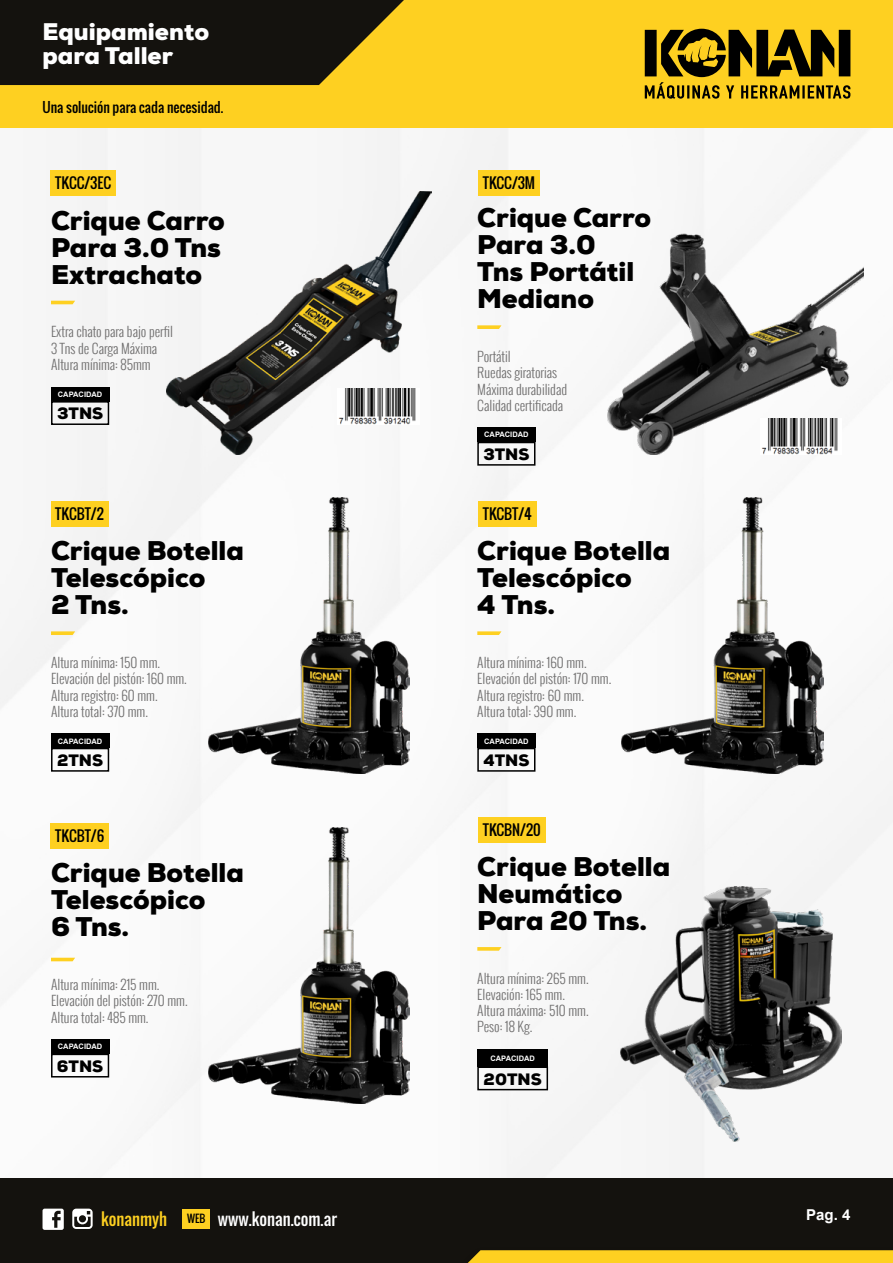
<style>
.page{position:relative;width:893px;height:1263px;background:#fff}
.page>*{position:absolute;margin:0;border:0;box-sizing:border-box;transform-origin:0 0}
.t1{font:900 27px/27px "Nexa";color:#000}
.t2{font:900 24px/24px "Nexa";color:#fff}
.t3{font:16.5px "Oswald";color:#fff}
.t4{font:900 16.5px "Nexa";color:#000}
.t5{font:700 15px "Arial";color:#fff}
.t6{font:14.25px "Oswald";color:#000}
.t7{font:300 13.5px/16.2px "Oswald";color:#706f6f}
.t8{font:13.5px "Oswald";color:#000}
.t9{font:700 7.5px "Arial";color:#fff}
.s1{color:#fed021}
.s2{font-size:10.5px;color:#000}
</style>
<div class="page">
<img style="left:0;top:128px;width:893px;height:1050px">
<div style="left:0;top:0;width:893px;height:128px;background:#fed021"></div>
<svg style="left:0;top:0;width:404px;height:85px;background:#2b250f"></svg>
<div style="left:0;top:1178px;width:893px;height:85px;background:#14120e"></div>
<svg style="left:645px;top:29px;width:205px;height:70px"></svg>
<svg style="left:468px;top:1250px;width:425px;height:13px;background:#f6c920"></svg>
<svg style="left:43px;top:1208px;width:21px;height:22px"></svg>
<svg style="left:72px;top:1208px;width:21px;height:21px"></svg>
<div style="left:182px;top:1209px;width:28px;height:20px;background:#fed021"></div>
<img style="left:166px;top:191px;width:265px;height:264px">
<div style="left:51px;top:171px;width:65px;height:25px;background:#fed021"></div>
<svg style="left:51px;top:301px;width:24px;height:3px"></svg>
<div style="left:51px;top:401px;width:58px;height:24px;border:2px solid #000"></div>
<div style="left:51px;top:387px;width:58px;height:14px;background:#000"></div>
<img style="left:608px;top:233px;width:255px;height:222px">
<div style="left:478px;top:171px;width:62px;height:25px;background:#fed021"></div>
<svg style="left:477px;top:325px;width:24px;height:4px"></svg>
<div style="left:477px;top:442px;width:58px;height:24px;border:2px solid #000"></div>
<div style="left:477px;top:428px;width:58px;height:14px;background:#000"></div>
<img style="left:208px;top:497px;width:202px;height:277px">
<div style="left:51px;top:501px;width:57px;height:26px;background:#fed021"></div>
<svg style="left:51px;top:631px;width:24px;height:4px"></svg>
<div style="left:51px;top:748px;width:58px;height:24px;border:2px solid #000"></div>
<div style="left:51px;top:734px;width:58px;height:14px;background:#000"></div>
<img style="left:622px;top:497px;width:201px;height:277px">
<div style="left:478px;top:501px;width:58px;height:26px;background:#fed021"></div>
<svg style="left:477px;top:631px;width:24px;height:4px"></svg>
<div style="left:477px;top:748px;width:58px;height:24px;border:2px solid #000"></div>
<div style="left:477px;top:734px;width:58px;height:14px;background:#000"></div>
<img style="left:208px;top:827px;width:202px;height:276px">
<div style="left:51px;top:823px;width:58px;height:26px;background:#fed021"></div>
<svg style="left:51px;top:958px;width:24px;height:3px"></svg>
<div style="left:51px;top:1054px;width:58px;height:23px;border:2px solid #000"></div>
<div style="left:51px;top:1039px;width:58px;height:15px;background:#000"></div>
<img style="left:621px;top:887px;width:220px;height:255px">
<div style="left:478px;top:817px;width:67px;height:25px;background:#fed021"></div>
<svg style="left:477px;top:947px;width:24px;height:4px"></svg>
<div style="left:477px;top:1066px;width:71px;height:24px;border:2px solid #000"></div>
<div style="left:477px;top:1049px;width:71px;height:17px;background:#000"></div>
<img style="left:338px;top:389px;width:81px;height:36px">
<img style="left:760px;top:419px;width:82px;height:36px">
<h2 class="t2" style="left:43px;top:19px;width:168px">Equipamiento para Taller</h2>
<p class="t8" style="left:43px;top:97px;width:182px">Una solución para cada necesidad.</p>
<p class="t6" style="left:55px;top:173px;width:57px">TKCC/3EC</p>
<h1 class="t1" style="left:51px;top:207px;width:175px">Crique Carro<br>Para 3.0 Tns<br>Extrachato</h1>
<p class="t7" style="left:51px;top:324px;width:123px">Extra chato para bajo perfil<br>3 Tns de Carga Máxima<br>Altura mínima: 85mm</p>
<p class="t4" style="left:57px;top:403px;width:48px">3TNS</p>
<p class="t9" style="left:58px;top:389px;width:46px">CAPACIDAD</p>
<p class="t6" style="left:55px;top:503px;width:50px">TKCBT/2</p>
<h1 class="t1" style="left:51px;top:538px;width:194px">Crique Botella<br>Telescópico<br>2 Tns.</h1>
<p class="t7" style="left:51px;top:654px;width:137px">Altura mínima: 150 mm.<br>Elevación del pistón: 160 mm.<br>Altura registro: 60 mm.<br>Altura total: 370 mm.</p>
<p class="t4" style="left:57px;top:749px;width:48px">2TNS</p>
<p class="t9" style="left:58px;top:736px;width:46px">CAPACIDAD</p>
<p class="t6" style="left:55px;top:825px;width:50px">TKCBT/6</p>
<h1 class="t1" style="left:51px;top:860px;width:194px">Crique Botella<br>Telescópico<br>6 Tns.</h1>
<p class="t7" style="left:51px;top:976px;width:138px">Altura mínima: 215 mm.<br>Elevación del pistón: 270 mm.<br>Altura total: 485 mm.</p>
<p class="t4" style="left:57px;top:1055px;width:48px">6TNS</p>
<p class="t9" style="left:58px;top:1042px;width:46px">CAPACIDAD</p>
<p class="t3" style="left:101px;top:1206px;width:237px"><span class="s1">konanmyh</span> <span class="s2">WEB</span> www.konan.com.ar</p>
<p class="t6" style="left:483px;top:173px;width:54px">TKCC/3M</p>
<h1 class="t1" style="left:477px;top:205px;width:175px">Crique Carro<br>Para 3.0<br>Tns Portátil<br>Mediano</h1>
<p class="t7" style="left:477px;top:348px;width:91px">Portátil<br>Ruedas giratorias<br>Máxima durabilidad<br>Calidad certificada</p>
<p class="t4" style="left:483px;top:443px;width:48px">3TNS</p>
<p class="t9" style="left:484px;top:430px;width:46px">CAPACIDAD</p>
<p class="t6" style="left:483px;top:503px;width:51px">TKCBT/4</p>
<h1 class="t1" style="left:477px;top:538px;width:194px">Crique Botella<br>Telescópico<br>4 Tns.</h1>
<p class="t7" style="left:477px;top:654px;width:135px">Altura mínima: 160 mm.<br>Elevación del pistón: 170 mm.<br>Altura registro: 60 mm.<br>Altura total: 390 mm.</p>
<p class="t4" style="left:483px;top:749px;width:47px">4TNS</p>
<p class="t9" style="left:484px;top:736px;width:46px">CAPACIDAD</p>
<p class="t6" style="left:483px;top:819px;width:59px">TKCBN/20</p>
<h1 class="t1" style="left:477px;top:853px;width:194px">Crique Botella<br>Neumático<br>Para 20 Tns.</h1>
<p class="t7" style="left:477px;top:970px;width:113px">Altura mínima: 265 mm.<br>Elevación: 165 mm.<br>Altura máxima: 510 mm.<br>Peso: 18 Kg.</p>
<p class="t4" style="left:484px;top:1068px;width:60px">20TNS</p>
<p class="t9" style="left:490px;top:1053px;width:46px">CAPACIDAD</p>
<p class="t5" style="left:806px;top:1204px;width:46px">Pag. 4</p>
</div>
